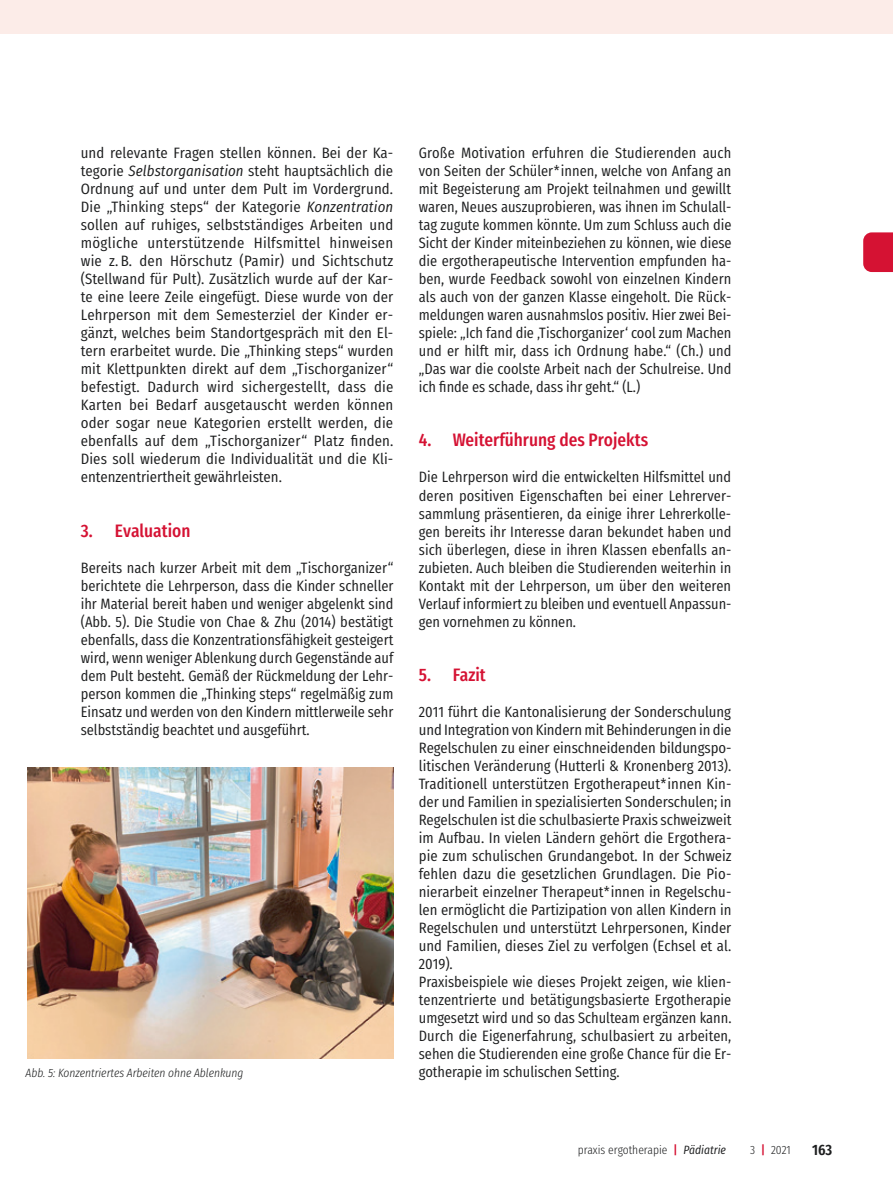
<style>
.page{position:relative;width:893px;height:1191px;background:#fff}
.page>*{position:absolute;margin:0;border:0;box-sizing:border-box;transform-origin:0 0}
.t1{font:500 18px "Fira Sans Condensed";color:#d51233}
.t2{font:15px/18px "Fira Sans Condensed";color:#1d1e1f;text-align:justify}
.t3{font:600 15px "Fira Sans Condensed";color:#1d1e1f}
.t4{font:italic 300 12px "Fira Sans Condensed";color:#1d1e1f}
.t5{font:300 12px "Fira Sans Condensed";color:#1d1e1f}
.s1{font-style:italic}
.s2{font-weight:500;color:#d51233}
.s3{font-weight:400;font-style:italic}
</style>
<div class="page">
<svg style="left:863px;top:232px;width:30px;height:40px"></svg>
<div style="left:0;top:0;width:893px;height:34px;background:#fcece8"></div>
<img style="left:27px;top:767px;width:366px;height:291px">
<p class="t2" style="left:81px;top:142px;width:314px">und relevante Fragen stellen können. Bei der Ka&shy;tegorie <span class="s1">Selbstorganisation</span> steht hauptsächlich die Ordnung auf und unter dem Pult im Vordergrund.<br>Die „Thinking steps“ der Kategorie <span class="s1">Konzentration </span>sollen auf ruhiges, selbstständiges Arbeiten und mögliche unterstützende Hilfsmittel hinweisen wie z. B. den Hörschutz (Pamir) und Sichtschutz (Stellwand für Pult). Zusätzlich wurde auf der Kar&shy;te eine leere Zeile eingefügt. Diese wurde von der Lehrperson mit dem Semesterziel der Kinder er&shy;gänzt, welches beim Standortgespräch mit den El&shy;tern erarbeitet wurde. Die „Thinking steps“ wurden mit Klettpunkten direkt auf dem „Tischorganizer“ befestigt. Dadurch wird sichergestellt, dass die Karten bei Bedarf ausgetauscht werden können oder sogar neue Kategorien erstellt werden, die ebenfalls auf dem „Tischorganizer“ Platz finden.<br>Dies soll wiederum die Individualität und die Kli&shy;entenzentriertheit gewährleisten.</p>
<p class="t1" style="left:81px;top:514px;width:111px">3. Evaluation</p>
<p class="t2" style="left:81px;top:556px;width:314px">Bereits nach kurzer Arbeit mit dem „Tischorganizer“ berichtete die Lehrperson, dass die Kinder schneller ihr Material bereit haben und weniger abgelenkt sind (Abb. 5). Die Studie von Chae &amp; Zhu (2014) bestätigt ebenfalls, dass die Konzentrationsfähigkeit gesteigert wird, wenn weniger Ablenkung durch Gegenstände auf dem Pult besteht. Gemäß der Rückmeldung der Lehr&shy;person kommen die „Thinking steps“ regelmäßig zum Einsatz und werden von den Kindern mittlerweile sehr selbstständig beachtet und ausgeführt.</p>
<p class="t2" style="left:419px;top:142px;width:314px">Große Motivation erfuhren die Studierenden auch von Seiten der Schüler*innen, welche von Anfang an mit Begeisterung am Projekt teilnahmen und gewillt waren, Neues auszuprobieren, was ihnen im Schulall&shy;tag zugute kommen könnte. Um zum Schluss auch die Sicht der Kinder miteinbeziehen zu können, wie diese die ergotherapeutische Intervention empfunden ha&shy;ben, wurde Feedback sowohl von einzelnen Kindern als auch von der ganzen Klasse eingeholt. Die Rück&shy;meldungen waren ausnahmslos positiv. Hier zwei Bei&shy;spiele: „Ich fand die ‚Tischorganizer‘ cool zum Machen und er hilft mir, dass ich Ordnung habe.“ (Ch.) und „Das war die coolste Arbeit nach der Schulreise. Und ich finde es schade, dass ihr geht.“ (L.)</p>
<p class="t1" style="left:419px;top:424px;width:231px">4. Weiterführung des Projekts</p>
<p class="t2" style="left:419px;top:466px;width:314px">Die Lehrperson wird die entwickelten Hilfsmittel und deren positiven Eigenschaften bei einer Lehrerver&shy;sammlung präsentieren, da einige ihrer Lehrerkolle&shy;gen bereits ihr Interesse daran bekundet haben und sich überlegen, diese in ihren Klassen ebenfalls an&shy;zubieten. Auch bleiben die Studierenden weiterhin in Kontakt mit der Lehrperson, um über den weiteren Verlauf informiert zu bleiben und eventuell Anpassun&shy;gen vornehmen zu können.</p>
<p class="t1" style="left:419px;top:658px;width:69px">5. Fazit</p>
<p class="t2" style="left:419px;top:700px;width:314px;text-align:left">2011 führt die Kantonalisierung der Sonderschulung und Integration von Kindern mit Behinderungen in die Regelschulen zu einer einschneidenden bildungspo&shy;litischen Veränderung (Hutterli &amp; Kronenberg 2013).<br>Traditionell unterstützen Ergotherapeut*innen Kin&shy;der und Familien in spezialisierten Sonderschulen; in Regelschulen ist die schulbasierte Praxis schweizweit im Aufbau. In vielen Ländern gehört die Ergothera&shy;pie zum schulischen Grundangebot. In der Schweiz fehlen dazu die gesetzlichen Grundlagen. Die Pio&shy;nierarbeit einzelner Therapeut*innen in Regelschu&shy;len ermöglicht die Partizipation von allen Kindern in Regelschulen und unterstützt Lehrpersonen, Kinder und Familien, dieses Ziel zu verfolgen (Echsel et al.<br>2019).<br>Praxisbeispiele wie dieses Projekt zeigen, wie klien&shy;tenzentrierte und betätigungsbasierte Ergotherapie umgesetzt wird und so das Schulteam ergänzen kann.<br>Durch die Eigenerfahrung, schulbasiert zu arbeiten, sehen die Studierenden eine große Chance für die Er-</p>
<p class="t4" style="left:26px;top:1064px;width:219px">Abb. 5: Konzentriertes Arbeiten ohne Ablenkung</p>
<p class="t2" style="left:419px;top:1060px;width:202px">gotherapie im schulischen Setting.</p>
<p class="t5" style="left:578px;top:1139px;width:150px">praxis ergotherapie <span class="s2">|</span> <span class="s3">Pädiatrie</span></p>
<p class="t5" style="left:750px;top:1139px;width:42px">3 <span class="s2">|</span> 2021</p>
<p class="t3" style="left:812px;top:1135px;width:22px">163</p>
</div>
